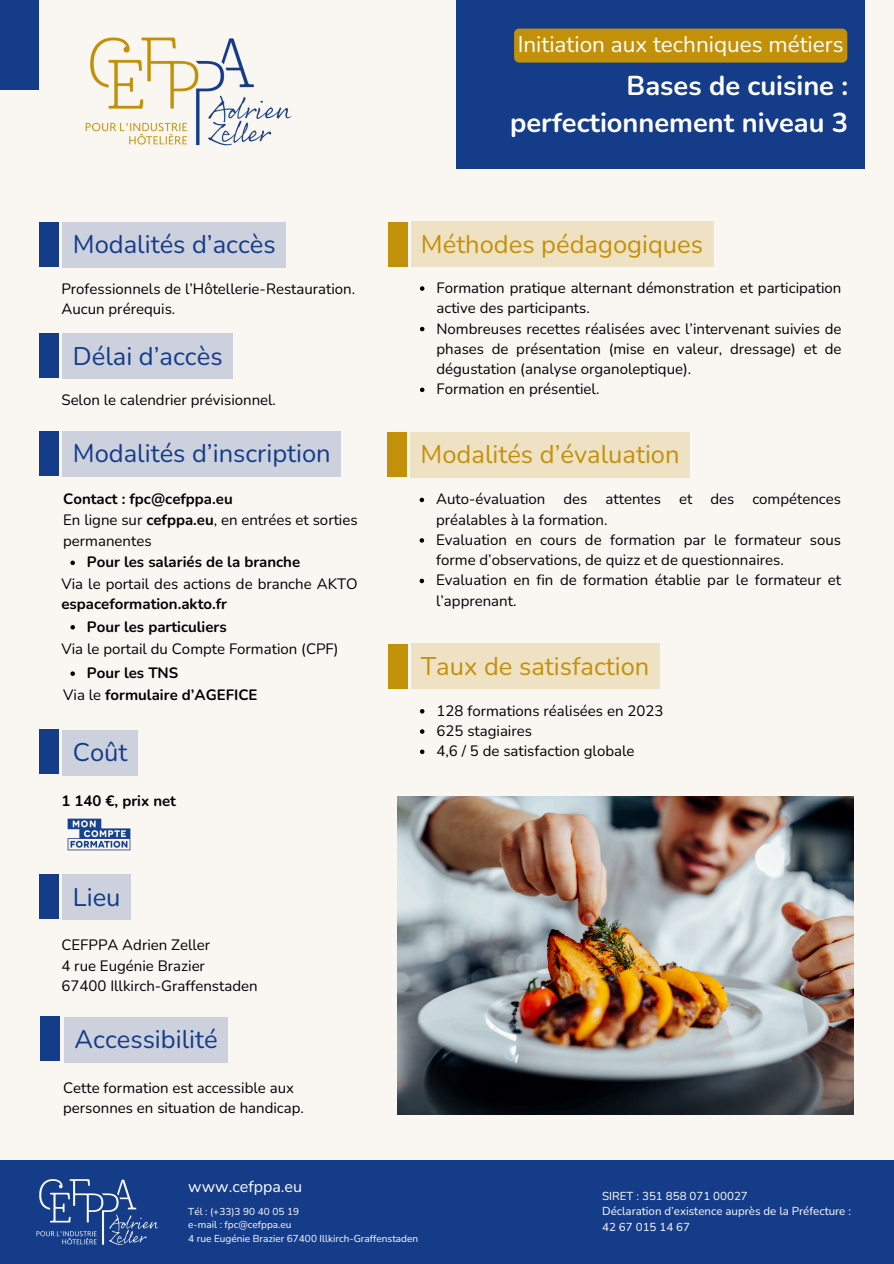
<style>
.page{position:relative;width:894px;height:1264px;background:#fff}
.page>*{position:absolute;margin:0;border:0;box-sizing:border-box;transform-origin:0 0}
.t1{font:700 27.3px/37.2px "Nunito";color:#fff;text-align:right}
.t2{font:25.5px "Nunito";color:#153c89}
.t3{font:25.5px "Nunito";color:#c39109}
.t4{font:22.5px "Nunito";color:#fff}
.t5{font:16.05px "Nunito";color:#fff}
.t6{font:15px/20.2px "Nunito";color:#000}
.t7{font:700 15px "Nunito";color:#000}
.t8{font:11.55px/15.8px "Nunito";color:#fff}
.t9{font:10.05px "Nunito";color:#fff}
.s1{font-weight:700}
.s2{font-weight:400}
</style>
<div class="page">
<div style="left:0;top:0;width:893px;height:1263px;background:#faf7f3"></div>
<img style="left:85px;top:37px;width:207px;height:109px">
<div style="left:0;top:0;width:39px;height:89px;background:#153c89"></div>
<div style="left:0;top:1160px;width:893px;height:103px;background:#153c89"></div>
<img style="left:36px;top:1179px;width:123px;height:66px">
<div style="left:39px;top:222px;width:19px;height:45px;background:#153c89"></div>
<div style="left:39px;top:729px;width:19px;height:45px;background:#153c89"></div>
<div style="left:456px;top:0;width:408px;height:168px;background:#153c89"></div>
<div style="left:39px;top:333px;width:19px;height:45px;background:#153c89"></div>
<div style="left:39px;top:431px;width:19px;height:45px;background:#153c89"></div>
<div style="left:39px;top:873px;width:19px;height:45px;background:#153c89"></div>
<div style="left:40px;top:1016px;width:20px;height:45px;background:#153c89"></div>
<img style="left:67px;top:818px;width:64px;height:33px">
<div style="left:387px;top:222px;width:20px;height:45px;background:#c39109"></div>
<div style="left:387px;top:432px;width:20px;height:45px;background:#c39109"></div>
<img style="left:397px;top:796px;width:456px;height:318px">
<div style="left:387px;top:644px;width:20px;height:44px;background:#c39109"></div>
<div style="left:63px;top:222px;width:223px;height:45px;background:#ccd1dd"></div>
<div style="left:63px;top:730px;width:75px;height:45px;background:#ccd1dd"></div>
<div style="left:63px;top:333px;width:170px;height:46px;background:#ccd1dd"></div>
<div style="left:63px;top:431px;width:278px;height:45px;background:#ccd1dd"></div>
<div style="left:63px;top:874px;width:68px;height:45px;background:#ccd1dd"></div>
<div style="left:64px;top:1017px;width:164px;height:45px;background:#ccd1dd"></div>
<svg style="left:420px;top:286px;width:4px;height:5px"></svg>
<svg style="left:420px;top:327px;width:4px;height:4px"></svg>
<svg style="left:420px;top:387px;width:4px;height:5px"></svg>
<div style="left:410px;top:222px;width:303px;height:45px;background:#efe2c4"></div>
<svg style="left:419px;top:497px;width:5px;height:5px"></svg>
<svg style="left:419px;top:538px;width:5px;height:4px"></svg>
<svg style="left:419px;top:578px;width:5px;height:5px"></svg>
<div style="left:410px;top:432px;width:279px;height:45px;background:#efe2c4"></div>
<svg style="left:70px;top:560px;width:5px;height:5px"></svg>
<svg style="left:70px;top:625px;width:5px;height:4px"></svg>
<svg style="left:70px;top:671px;width:5px;height:5px"></svg>
<svg style="left:420px;top:709px;width:4px;height:4px"></svg>
<svg style="left:420px;top:729px;width:4px;height:4px"></svg>
<svg style="left:420px;top:749px;width:4px;height:5px"></svg>
<div style="left:410px;top:644px;width:249px;height:45px;background:#efe2c4"></div>
<div style="left:514px;top:29px;width:333px;height:34px;background:#c39109;border-radius:5px"></div>
<p class="t4" style="left:517px;top:29px;width:327px">Initiation aux techniques métiers</p>
<h3 class="t2" style="left:73px;top:228px;width:204px">Modalités d’accès</h3>
<h4 class="t6" style="left:61px;top:279px;width:295px">Professionnels de l’Hôtellerie-Restauration.<br>Aucun prérequis.</h4>
<h5 class="t2" style="left:73px;top:339px;width:151px">Délai d’accès</h5>
<p class="t6" style="left:61px;top:390px;width:216px">Selon le calendrier prévisionnel.</p>
<h5 class="t2" style="left:73px;top:436px;width:259px">Modalités d’inscription</h5>
<p class="t7" style="left:63px;top:488px;width:171px">Contact : fpc@cefppa.eu</p>
<p class="t6" style="left:63px;top:510px;width:296px">En ligne sur <span class="s1">cefppa.eu</span>, en entrées et sorties permanentes</p>
<h2 class="t7" style="left:87px;top:552px;width:215px">Pour les salariés de la branche</h2>
<p class="t6" style="left:61px;top:574px;width:297px">Via le portail des actions de branche AKTO <span class="s1">espaceformation.akto.fr</span></p>
<p class="t7" style="left:87px;top:616px;width:141px">Pour les particuliers</p>
<p class="t6" style="left:61px;top:638px;width:278px">Via le portail du Compte Formation (CPF)</p>
<h2 class="t7" style="left:87px;top:663px;width:93px">Pour les TNS</h2>
<p class="t7" style="left:63px;top:684px;width:196px"><span class="s2">Via le</span> formulaire d’AGEFICE</p>
<h2 class="t2" style="left:73px;top:735px;width:56px">Coût</h2>
<p class="t7" style="left:61px;top:790px;width:116px">1 140 €, prix net</p>
<h5 class="t2" style="left:73px;top:880px;width:49px">Lieu</h5>
<p class="t6" style="left:61px;top:935px;width:198px">CEFPPA Adrien Zeller<br>4 rue Eugénie Brazier<br>67400 Illkirch-Graffenstaden</p>
<h5 class="t2" style="left:75px;top:1022px;width:144px">Accessibilité</h5>
<h2 class="t6" style="left:63px;top:1078px;width:242px">Cette formation est accessible aux personnes en situation de handicap.</h2>
<h5 class="t1" style="left:510px;top:68px;width:339px">Bases de cuisine : perfectionnement niveau 3</h5>
<h5 class="t3" style="left:421px;top:227px;width:283px">Méthodes pédagogiques</h5>
<h4 class="t6" style="left:436px;top:278px;width:406px">Formation pratique alternant démonstration et participation active des participants.</h4>
<p class="t6" style="left:436px;top:318px;width:406px;text-align:justify">Nombreuses recettes réalisées avec l’intervenant suivies de phases de présentation (mise en valeur, dressage) et de dégustation (analyse organoleptique).</p>
<h2 class="t6" style="left:436px;top:379px;width:164px">Formation en présentiel.</h2>
<p class="t3" style="left:420px;top:437px;width:260px">Modalités d’évaluation</p>
<h2 class="t6" style="left:436px;top:489px;width:406px">Auto-évaluation des attentes et des compétences préalables à la formation.</h2>
<h5 class="t6" style="left:436px;top:530px;width:406px">Evaluation en cours de formation par le formateur sous forme d’observations, de quizz et de questionnaires.</h5>
<h2 class="t6" style="left:436px;top:570px;width:406px">Evaluation en fin de formation établie par le formateur et l’apprenant.</h2>
<p class="t3" style="left:421px;top:649px;width:230px">Taux de satisfaction</p>
<p class="t6" style="left:436px;top:700px;width:228px">128 formations réalisées en 2023</p>
<p class="t6" style="left:436px;top:721px;width:97px">625 stagiaires</p>
<p class="t6" style="left:436px;top:741px;width:199px">4,6 / 5 de satisfaction globale</p>
<h5 class="t5" style="left:188px;top:1175px;width:115px">www.cefppa.eu</h5>
<h1 class="t9" style="left:188px;top:1204px;width:112px">Tél : (+33)3 90 40 05 19</h1>
<h2 class="t9" style="left:188px;top:1217px;width:105px">e-mail : fpc@cefppa.eu</h2>
<h5 class="t9" style="left:188px;top:1231px;width:231px">4 rue Eugénie Brazier 67400 Illkirch-Graffenstaden</h5>
<h2 class="t8" style="left:602px;top:1187px;width:250px">SIRET : 351 858 071 00027<br>Déclaration d’existence auprès de la Préfecture :<br>42 67 015 14 67</h2>
</div>
